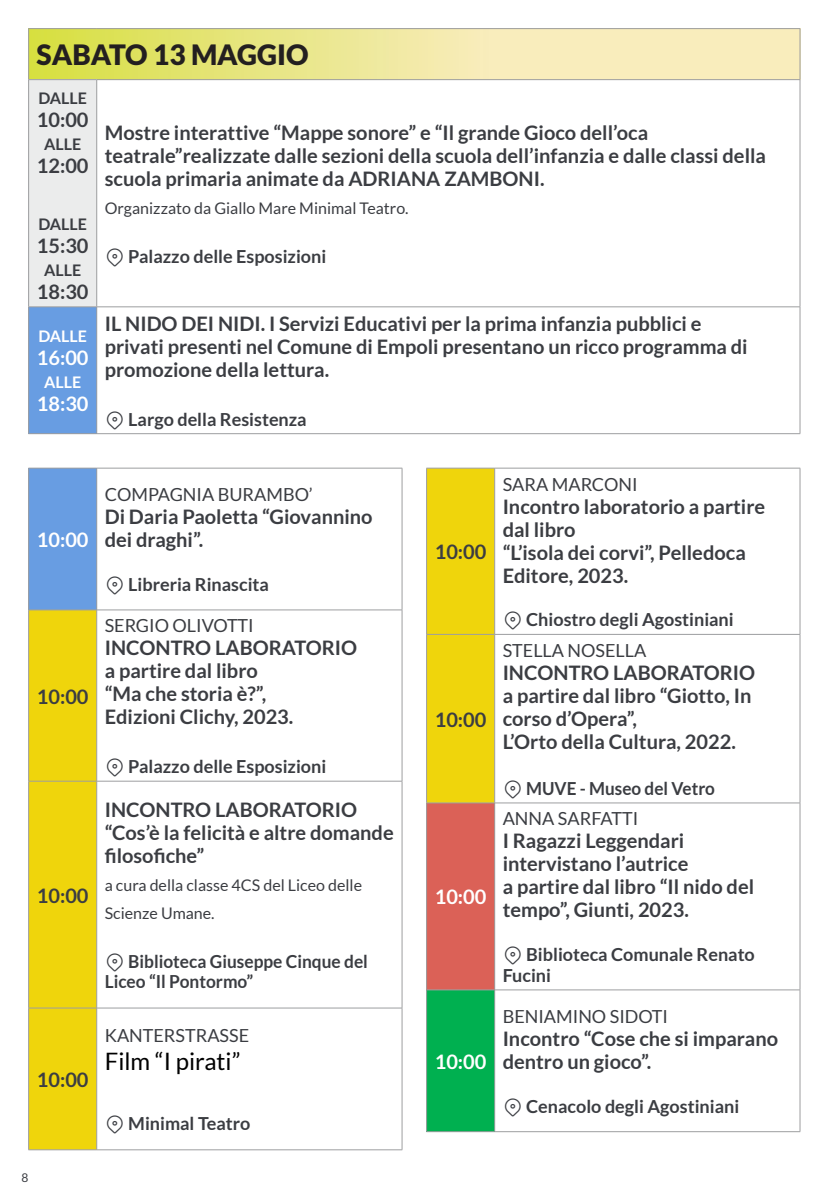
<style>
.page{position:relative;width:840px;height:1191px;background:#fff}
.page>*{position:absolute;margin:0;border:0;box-sizing:border-box;transform-origin:0 0}
.t1{font:900 28px "Lato";color:#231f20}
.t2{font:24px "Lato";color:#000}
.t3{font:700 20px/23px "Lato";color:#3b3d42}
.t4{font:700 20px "Lato";color:#fff}
.t5{font:700 18px/20.6px "Lato";color:#3b3d42}
.t6{font:18px "Lato";color:#3b3d42}
.t7{font:700 18px/20.6px "Lato";color:#3b3d42;scale:.96 1}
.t8{font:700 18px "Lato";color:#3b3d42;scale:.95 1}
.t9{font:16px/28px "Lato";color:#3b3d42}
.t10{font:700 16px "Lato";color:#3b3d42}
.t11{font:700 16px "Lato";color:#fff}
.t12{font:12px "Lato";color:#3b3d42}
</style>
<div class="page">
<div style="left:29px;top:468px;width:68px;height:142px;background:#689de2"></div>
<div style="left:29px;top:610px;width:67px;height:539px;background:#efd50c"></div>
<hr style="left:28px;top:609px;width:69px;height:1px;background:#9d9ea0">
<hr style="left:28px;top:610px;width:1px;height:171px;background:#9d9ea0">
<hr style="left:96px;top:610px;width:1px;height:171px;background:#9d9ea0">
<hr style="left:28px;top:781px;width:69px;height:1px;background:#9d9ea0">
<hr style="left:28px;top:781px;width:1px;height:226px;background:#9d9ea0">
<hr style="left:96px;top:781px;width:1px;height:226px;background:#9d9ea0">
<hr style="left:28px;top:1007px;width:69px;height:1px;background:#9d9ea0">
<hr style="left:28px;top:1008px;width:1px;height:141px;background:#9d9ea0">
<hr style="left:96px;top:1008px;width:1px;height:141px;background:#9d9ea0">
<hr style="left:28px;top:1149px;width:69px;height:1px;background:#9d9ea0">
<hr style="left:401px;top:610px;width:1px;height:171px;background:#9d9ea0">
<hr style="left:28px;top:468px;width:69px;height:1px;background:#9d9ea0">
<hr style="left:401px;top:781px;width:1px;height:226px;background:#9d9ea0">
<hr style="left:401px;top:1008px;width:1px;height:141px;background:#9d9ea0">
<hr style="left:28px;top:468px;width:1px;height:141px;background:#9d9ea0">
<hr style="left:97px;top:468px;width:305px;height:1px;background:#9d9ea0">
<hr style="left:96px;top:468px;width:1px;height:141px;background:#9d9ea0">
<hr style="left:401px;top:468px;width:1px;height:141px;background:#9d9ea0">
<hr style="left:97px;top:609px;width:305px;height:1px;background:#9d9ea0">
<hr style="left:97px;top:781px;width:305px;height:1px;background:#9d9ea0">
<hr style="left:97px;top:1007px;width:305px;height:1px;background:#9d9ea0">
<hr style="left:97px;top:1149px;width:305px;height:1px;background:#9d9ea0">
<div style="left:427px;top:469px;width:67px;height:333px;background:#efd50c"></div>
<div style="left:426px;top:803px;width:68px;height:187px;background:#db6157"></div>
<div style="left:426px;top:990px;width:68px;height:141px;background:#00b050"></div>
<hr style="left:426px;top:468px;width:68px;height:1px;background:#9d9ea0">
<hr style="left:426px;top:468px;width:1px;height:166px;background:#9d9ea0">
<hr style="left:494px;top:468px;width:1px;height:166px;background:#9d9ea0">
<hr style="left:426px;top:634px;width:68px;height:1px;background:#9d9ea0">
<hr style="left:426px;top:634px;width:1px;height:168px;background:#9d9ea0">
<hr style="left:494px;top:634px;width:1px;height:168px;background:#9d9ea0">
<hr style="left:799px;top:468px;width:1px;height:166px;background:#9d9ea0">
<hr style="left:799px;top:634px;width:1px;height:168px;background:#9d9ea0">
<hr style="left:426px;top:802px;width:68px;height:1px;background:#9d9ea0">
<hr style="left:426px;top:803px;width:1px;height:186px;background:#9d9ea0">
<hr style="left:494px;top:803px;width:1px;height:186px;background:#9d9ea0">
<hr style="left:494px;top:468px;width:305px;height:1px;background:#9d9ea0">
<hr style="left:494px;top:634px;width:305px;height:1px;background:#9d9ea0">
<hr style="left:494px;top:802px;width:305px;height:1px;background:#9d9ea0">
<hr style="left:799px;top:803px;width:1px;height:186px;background:#9d9ea0">
<hr style="left:494px;top:989px;width:305px;height:1px;background:#9d9ea0">
<hr style="left:494px;top:1131px;width:305px;height:1px;background:#9d9ea0">
<hr style="left:799px;top:990px;width:1px;height:141px;background:#9d9ea0">
<hr style="left:426px;top:989px;width:68px;height:1px;background:#9d9ea0">
<hr style="left:426px;top:990px;width:1px;height:141px;background:#9d9ea0">
<hr style="left:494px;top:990px;width:1px;height:141px;background:#9d9ea0">
<hr style="left:426px;top:1131px;width:68px;height:1px;background:#9d9ea0">
<svg style="left:29px;top:29px;width:770px;height:50px;background:#eee897"></svg>
<div style="left:29px;top:80px;width:68px;height:227px;background:#ebecec"></div>
<div style="left:29px;top:307px;width:68px;height:127px;background:#689de2"></div>
<hr style="left:799px;top:80px;width:1px;height:226px;background:#9d9ea0">
<hr style="left:28px;top:306px;width:69px;height:1px;background:#9d9ea0">
<hr style="left:28px;top:307px;width:1px;height:126px;background:#9d9ea0">
<hr style="left:96px;top:307px;width:1px;height:126px;background:#9d9ea0">
<hr style="left:799px;top:307px;width:1px;height:126px;background:#9d9ea0">
<hr style="left:28px;top:80px;width:1px;height:226px;background:#9d9ea0">
<hr style="left:96px;top:80px;width:1px;height:226px;background:#9d9ea0">
<hr style="left:97px;top:306px;width:702px;height:1px;background:#9d9ea0">
<hr style="left:28px;top:433px;width:69px;height:1px;background:#9d9ea0">
<hr style="left:97px;top:433px;width:702px;height:1px;background:#9d9ea0">
<hr style="left:28px;top:28px;width:69px;height:1px;background:#9d9ea0">
<hr style="left:28px;top:29px;width:1px;height:50px;background:#9d9ea0">
<hr style="left:97px;top:28px;width:702px;height:1px;background:#9d9ea0">
<hr style="left:799px;top:29px;width:1px;height:50px;background:#9d9ea0">
<hr style="left:28px;top:79px;width:69px;height:1px;background:#9d9ea0">
<hr style="left:97px;top:79px;width:702px;height:1px;background:#9d9ea0">
<h1 class="t1" style="left:37px;top:39px;width:273px">SABATO 13 MAGGIO</h1>
<p class="t10" style="left:38px;top:89px;width:50px">DALLE</p>
<p class="t3" style="left:37px;top:108px;width:53px">10:00</p>
<p class="t10" style="left:44px;top:135px;width:39px">ALLE</p>
<p class="t3" style="left:37px;top:154px;width:53px">12:00</p>
<p class="t3" style="left:105px;top:121px;width:662px">Mostre interattive “Mappe sonore” e “Il grande Gioco dell’oca teatrale”realizzate dalle sezioni della scuola dell’infanzia e dalle classi della scuola primaria animate da ADRIANA ZAMBONI.</p>
<p class="t9" style="left:105px;top:194px;width:305px">Organizzato da Giallo Mare Minimal Teatro.</p>
<p class="t5" style="left:128px;top:245px;width:199px">Palazzo delle Esposizioni</p>
<p class="t10" style="left:38px;top:215px;width:50px">DALLE</p>
<p class="t3" style="left:37px;top:234px;width:53px">15:30</p>
<p class="t10" style="left:44px;top:261px;width:39px">ALLE</p>
<p class="t3" style="left:37px;top:280px;width:53px">18:30</p>
<p class="t11" style="left:38px;top:327px;width:50px">DALLE</p>
<p class="t4" style="left:37px;top:346px;width:53px">16:00</p>
<p class="t11" style="left:44px;top:373px;width:39px">ALLE</p>
<p class="t4" style="left:37px;top:392px;width:53px">18:30</p>
<p class="t3" style="left:105px;top:312px;width:644px">IL NIDO DEI NIDI. I Servizi Educativi per la prima infanzia pubblici e privati presenti nel Comune di Empoli presentano un ricco programma di promozione della lettura.</p>
<p class="t5" style="left:128px;top:408px;width:180px">Largo della Resistenza</p>
<p class="t4" style="left:37px;top:528px;width:53px">10:00</p>
<p class="t3" style="left:37px;top:684px;width:53px">10:00</p>
<p class="t3" style="left:37px;top:883px;width:53px">10:00</p>
<p class="t3" style="left:37px;top:1068px;width:53px">10:00</p>
<p class="t6" style="left:105px;top:485px;width:209px">COMPAGNIA BURAMBO’</p>
<p class="t3" style="left:105px;top:505px;width:269px">Di Daria Paoletta “Giovannino dei draghi”.</p>
<p class="t5" style="left:128px;top:574px;width:142px">Libreria Rinascita</p>
<p class="t6" style="left:105px;top:616px;width:150px">SERGIO OLIVOTTI</p>
<p class="t3" style="left:105px;top:636px;width:254px">INCONTRO LABORATORIO a partire dal libro<br>“Ma che storia è?”,<br>Edizioni Clichy, 2023.</p>
<p class="t5" style="left:128px;top:756px;width:199px">Palazzo delle Esposizioni</p>
<p class="t3" style="left:105px;top:798px;width:290px">INCONTRO LABORATORIO “Cos’è la felicità e altre domande filosofiche”</p>
<p class="t9" style="left:105px;top:871px;width:259px">a cura della classe 4CS del Liceo delle<br>Scienze Umane.</p>
<p class="t7" style="left:105px;top:950px;width:275px;text-indent:24px">Biblioteca Giuseppe Cinque del<br>Liceo “Il Pontormo”</p>
<p class="t6" style="left:105px;top:1025px;width:146px">KANTERSTRASSE</p>
<p class="t2" style="left:105px;top:1047px;width:137px">Film “I pirati”</p>
<p class="t5" style="left:128px;top:1113px;width:124px">Minimal Teatro</p>
<p class="t12" style="left:21px;top:1170px;width:8px">8</p>
<p class="t3" style="left:434px;top:540px;width:53px">10:00</p>
<p class="t3" style="left:434px;top:707px;width:53px">10:00</p>
<p class="t4" style="left:434px;top:885px;width:53px">10:00</p>
<p class="t4" style="left:434px;top:1050px;width:53px">10:00</p>
<p class="t6" style="left:502px;top:474px;width:136px">SARA MARCONI</p>
<p class="t3" style="left:502px;top:494px;width:264px">Incontro laboratorio a partire dal libro<br>“L’isola dei corvi”, Pelledoca<br>Editore, 2023.</p>
<p class="t5" style="left:526px;top:609px;width:209px">Chiostro degli Agostiniani</p>
<p class="t6" style="left:502px;top:640px;width:145px">STELLA NOSELLA</p>
<p class="t3" style="left:502px;top:661px;width:254px">INCONTRO LABORATORIO a partire dal libro “Giotto, In corso d’Opera”,<br>L’Orto della Cultura, 2022.</p>
<p class="t8" style="left:526px;top:778px;width:200px">MUVE - Museo del Vetro</p>
<p class="t6" style="left:502px;top:809px;width:137px">ANNA SARFATTI</p>
<p class="t3" style="left:502px;top:829px;width:253px">I Ragazzi Leggendari intervistano l’autrice<br>a partire dal libro “Il nido del tempo”, Giunti, 2023.</p>
<p class="t5" style="left:502px;top:944px;width:253px;text-indent:24px">Biblioteca Comunale Renato<br>Fucini</p>
<p class="t6" style="left:502px;top:1006px;width:167px">BENIAMINO SIDOTI</p>
<p class="t3" style="left:502px;top:1027px;width:277px">Incontro “Cose che si imparano dentro un gioco”.</p>
<p class="t5" style="left:526px;top:1095px;width:214px">Cenacolo degli Agostiniani</p>
</div>
